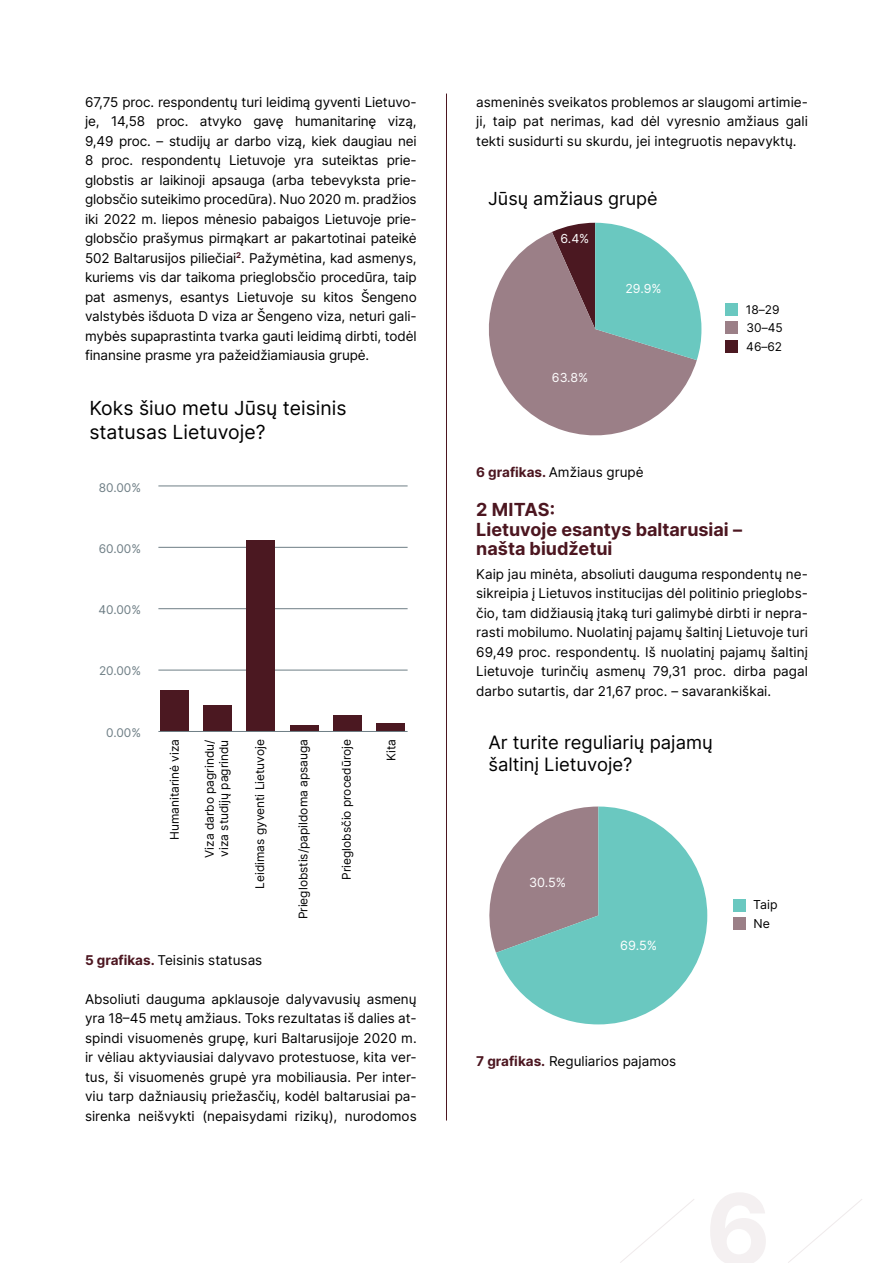
<style>
.page{position:relative;width:893px;height:1263px;background:#fff}
.page>*{position:absolute;margin:0;border:0;box-sizing:border-box;transform-origin:0 0}
.t1{font:19.35px/23.2px "Inter";color:#000}
.t2{font:18.45px/22.2px "Inter";color:#000}
.t3{font:700 18px/19.5px "Inter";color:#4c1620}
.t4{font:18px "Inter";color:#000}
.t5{font:13.5px/19.5px "Inter";color:#000;text-align:justify}
.t6{font:12.75px "Inter";color:#fff}
.t7{font:12.45px "Inter";color:#fff}
.t8{font:12.3px/19.2px "Inter";color:#000}
.t9{font:12px/14.4px "Inter";color:#000}
.t10{font:12px "Inter";color:#6e7e85}
.s1{font-weight:700;color:#4c1620}
</style>
<div class="page">
<svg style="left:620px;top:1199px;width:74px;height:64px"></svg>
<svg style="left:788px;top:1199px;width:74px;height:64px"></svg>
<svg style="left:488px;top:232px;width:209px;height:204px;fill:#9b7f87"></svg>
<svg style="left:552px;top:223px;width:149px;height:137px;background:#85a8a7"></svg>
<div style="left:726px;top:304px;width:12px;height:12px;background:#6ac8c0"></div>
<div style="left:726px;top:321px;width:12px;height:13px;background:#9b7f87"></div>
<div style="left:726px;top:340px;width:12px;height:12px;background:#4b1821"></div>
<hr style="left:446px;top:94px;width:1px;height:1026px;background:#4c1620">
<hr style="left:158px;top:486px;width:250px;height:1px;background:#6e7e85">
<hr style="left:158px;top:547px;width:250px;height:1px;background:#6e7e85">
<hr style="left:158px;top:608px;width:250px;height:1px;background:#6e7e85">
<hr style="left:158px;top:670px;width:250px;height:1px;background:#6e7e85">
<div style="left:160px;top:690px;width:28px;height:41px;background:#4b1821"></div>
<div style="left:204px;top:705px;width:28px;height:26px;background:#4b1821"></div>
<div style="left:290px;top:725px;width:28px;height:6px;background:#4b1821"></div>
<div style="left:377px;top:723px;width:28px;height:8px;background:#4b1821"></div>
<div style="left:334px;top:715px;width:28px;height:16px;background:#4b1821"></div>
<div style="left:247px;top:540px;width:28px;height:191px;background:#4b1821"></div>
<hr style="left:158px;top:731px;width:250px;height:1px;background:#6e7e85">
<div style="left:733px;top:899px;width:12px;height:13px;background:#6ac8c0"></div>
<div style="left:733px;top:917px;width:12px;height:13px;background:#9b7f87"></div>
<svg style="left:489px;top:879px;width:7px;height:74px"></svg>
<svg style="left:496px;top:806px;width:211px;height:218px;fill:#6ac8c0"></svg>
<p class="t5" style="left:85px;top:92px;width:333px">67,75 proc. respondentų turi leidimą gyventi Lietuvo&shy;je, 14,58 proc. atvyko gavę humanitarinę vizą, 9,49 proc. – studijų ar darbo vizą, kiek daugiau nei 8 proc. respondentų Lietuvoje yra suteiktas prie&shy;globstis ar laikinoji apsauga (arba tebevyksta prie&shy;globsčio suteikimo procedūra). Nuo 2020 m. pradžios iki 2022 m. liepos mėnesio pabaigos Lietuvoje prie&shy;globsčio prašymus pirmąkart ar pakartotinai pateikė 502 Baltarusijos piliečiai<sup>2</sup>. Pažymėtina, kad asmenys, kuriems vis dar taikoma prieglobsčio procedūra, taip pat asmenys, esantys Lietuvoje su kitos Šengeno valstybės išduota D viza ar Šengeno viza, neturi gali&shy;mybės supaprastinta tvarka gauti leidimą dirbti, todėl finansine prasme yra pažeidžiamiausia grupė.</p>
<h1 class="t1" style="left:89px;top:396px;width:259px">Koks šiuo metu Jūsų teisinis statusas Lietuvoje?</h1>
<p class="t10" style="left:99px;top:478px;width:44px">80.00%</p>
<p class="t10" style="left:99px;top:539px;width:44px">60.00%</p>
<p class="t10" style="left:99px;top:601px;width:44px">40.00%</p>
<p class="t10" style="left:99px;top:662px;width:44px">20.00%</p>
<p class="t5" style="left:476px;top:92px;width:333px">asmeninės sveikatos problemos ar slaugomi artimie&shy;ji, taip pat nerimas, kad dėl vyresnio amžiaus gali tekti susidurti su skurdu, jei integruotis nepavyktų.</p>
<h3 class="t4" style="left:488px;top:186px;width:171px">Jūsų amžiaus grupė</h3>
<p class="t7" style="left:561px;top:229px;width:30px">6.4%</p>
<p class="t7" style="left:552px;top:369px;width:38px">63.8%</p>
<p class="t7" style="left:625px;top:280px;width:38px">29.9%</p>
<p class="t9" style="left:746px;top:302px;width:35px">18–29</p>
<p class="t9" style="left:747px;top:320px;width:38px">30–45</p>
<p class="t9" style="left:746px;top:339px;width:37px">46–62</p>
<p class="t5" style="left:476px;top:462px;width:169px"><span class="s1">6 grafikas.</span> Amžiaus grupė</p>
<h3 class="t3" style="left:476px;top:499px;width:267px">2 MITAS:<br>Lietuvoje esantys baltarusiai – našta biudžetui</h3>
<p class="t5" style="left:476px;top:564px;width:333px">Kaip jau minėta, absoliuti dauguma respondentų ne&shy;sikreipia į Lietuvos institucijas dėl politinio prieglobs&shy;čio, tam didžiausią įtaką turi galimybė dirbti ir nepra&shy;rasti mobilumo. Nuolatinį pajamų šaltinį Lietuvoje turi 69,49 proc. respondentų. Iš nuolatinį pajamų šaltinį Lietuvoje turinčių asmenų 79,31 proc. dirba pagal darbo sutartis, dar 21,67 proc. – savarankiškai.</p>
<p class="t10" style="left:106px;top:724px;width:36px">0.00%</p>
<p class="t9" style="left:167px;top:840px;width:103px;rotate:-90deg">Humanitarinė viza</p>
<p class="t9" style="left:202px;top:858px;width:120px;rotate:-90deg">Viza darbo pagrindu/ viza studijų pagrindu</p>
<p class="t9" style="left:252px;top:889px;width:151px;rotate:-90deg">Leidimas gyventi Lietuvoje</p>
<p class="t9" style="left:296px;top:919px;width:182px;rotate:-90deg">Prieglobstis/papildoma apsauga</p>
<p class="t9" style="left:339px;top:880px;width:142px;rotate:-90deg">Prieglobsčio procedūroje</p>
<p class="t9" style="left:384px;top:761px;width:24px;rotate:-90deg">Kita</p>
<h2 class="t2" style="left:488px;top:731px;width:226px">Ar turite reguliarių pajamų šaltinį Lietuvoje?</h2>
<p class="t6" style="left:529px;top:873px;width:39px">30.5%</p>
<p class="t6" style="left:620px;top:936px;width:38px">69.5%</p>
<p class="t5" style="left:85px;top:950px;width:179px"><span class="s1">5 grafikas.</span> Teisinis statusas</p>
<p class="t5" style="left:85px;top:989px;width:333px">Absoliuti dauguma apklausoje dalyvavusių asmenų yra 18–45 metų amžiaus. Toks rezultatas iš dalies at&shy;spindi visuomenės grupę, kuri Baltarusijoje 2020 m. ir vėliau aktyviausiai dalyvavo protestuose, kita ver&shy;tus, ši visuomenės grupė yra mobiliausia. Per inter&shy;viu tarp dažniausių priežasčių, kodėl baltarusiai pa&shy;sirenka neišvykti (nepaisydami rizikų), nurodomos</p>
<p class="t5" style="left:476px;top:1051px;width:201px"><span class="s1">7 grafikas.</span> Reguliarios pajamos</p>
<p class="t8" style="left:753px;top:894px;width:26px">Taip<br>Ne</p>
</div>
